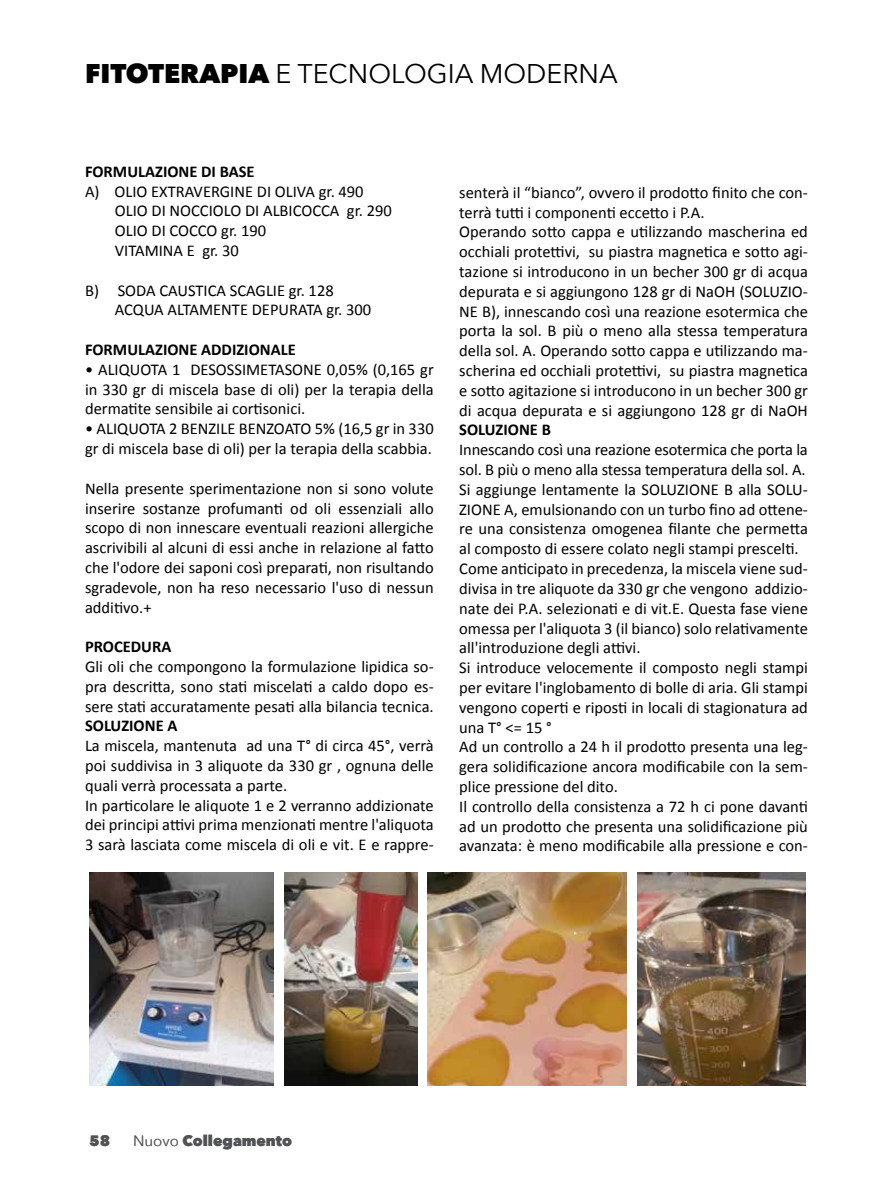
<style>
.page{position:relative;width:893px;height:1191px;background:#fff}
.page>*{position:absolute;margin:0;border:0;box-sizing:border-box;transform-origin:0 0}
.t1{font:27px "Avenir Next";color:#000}
.t2{font:16.5px/19.8px "Calibri";color:#000}
.t3{font:700 16.5px "Calibri";color:#000}
.t4{font:800 15px "Avenir Next";color:#515254}
.s1{font-weight:800}
.s2{font-weight:700}
.s3{font-weight:400}
</style>
<div class="page">
<img style="left:89px;top:872px;width:185px;height:214px">
<img style="left:428px;top:872px;width:199px;height:214px">
<img style="left:285px;top:872px;width:132px;height:214px">
<img style="left:637px;top:872px;width:169px;height:214px">
<p class="t1" style="left:85px;top:57px;width:534px"><span class="s1">FITOTERAPIA</span> E TECNOLOGIA MODERNA</p>
<p class="t3" style="left:85px;top:161px;width:171px">FORMULAZIONE DI BASE</p>
<p class="t2" style="left:85px;top:181px;width:280px">A) OLIO EXTRAVERGINE DI OLIVA gr. 490</p>
<p class="t2" style="left:115px;top:201px;width:278px">OLIO DI NOCCIOLO DI ALBICOCCA gr. 290</p>
<p class="t2" style="left:115px;top:221px;width:153px">OLIO DI COCCO gr. 190</p>
<p class="t2" style="left:115px;top:241px;width:126px">VITAMINA E gr. 30</p>
<p class="t2" style="left:115px;top:280px;width:258px;text-indent:-30px">B) SODA CAUSTICA SCAGLIE gr. 128<br>ACQUA ALTAMENTE DEPURATA gr. 300</p>
<p class="t3" style="left:85px;top:339px;width:212px">FORMULAZIONE ADDIZIONALE</p>
<p class="t2" style="left:85px;top:359px;width:350px;text-align:justify">• ALIQUOTA 1 DESOSSIMETASONE 0,05% (0,165 gr in 330 gr di miscela base di oli) per la terapia della dermatite sensibile ai cortisonici.</p>
<p class="t2" style="left:85px;top:419px;width:350px">• ALIQUOTA 2 BENZILE BENZOATO 5% (16,5 gr in 330 gr di miscela base di oli) per la terapia della scabbia.</p>
<p class="t2" style="left:85px;top:478px;width:350px;text-align:justify">Nella presente sperimentazione non si sono volute inserire sostanze profumanti od oli essenziali allo scopo di non innescare eventuali reazioni allergiche ascrivibili al alcuni di essi anche in relazione al fatto che l'odore dei saponi così preparati, non risultando sgradevole, non ha reso necessario l'uso di nessun additivo.+</p>
<p class="t2" style="left:85px;top:637px;width:350px"><span class="s2">PROCEDURA<br></span>Gli oli che compongono la formulazione lipidica so&shy;pra descritta, sono stati miscelati a caldo dopo es&shy;sere stati accuratamente pesati alla bilancia tecnica.<br><span class="s2">SOLUZIONE A<br></span>La miscela, mantenuta ad una T° di circa 45°, verrà poi suddivisa in 3 aliquote da 330 gr , ognuna delle quali verrà processata a parte.<br>In particolare le aliquote 1 e 2 verranno addizionate dei principi attivi prima menzionati mentre l'aliquota 3 sarà lasciata come miscela di oli e vit. E e rappre-</p>
<p class="t2" style="left:459px;top:182px;width:350px">senterà il “bianco”, ovvero il prodotto finito che con&shy;terrà tutti i componenti eccetto i P.A.<br>Operando sotto cappa e utilizzando mascherina ed occhiali protettivi, su piastra magnetica e sotto agi&shy;tazione si introducono in un becher 300 gr di acqua depurata e si aggiungono 128 gr di NaOH (SOLUZIO-NE B), innescando così una reazione esotermica che porta la sol. B più o meno alla stessa temperatura della sol. A. Operando sotto cappa e utilizzando ma&shy;scherina ed occhiali protettivi, su piastra magnetica e sotto agitazione si introducono in un becher 300 gr di acqua depurata e si aggiungono 128 gr di NaOH <span class="s2">SOLUZIONE B<br></span>Innescando così una reazione esotermica che porta la sol. B più o meno alla stessa temperatura della sol. A.<br>Si aggiunge lentamente la SOLUZIONE B alla SOLU-ZIONE A, emulsionando con un turbo fino ad ottene&shy;re una consistenza omogenea filante che permetta al composto di essere colato negli stampi prescelti.<br>Come anticipato in precedenza, la miscela viene sud&shy;divisa in tre aliquote da 330 gr che vengono addizio&shy;nate dei P.A. selezionati e di vit.E. Questa fase viene omessa per l'aliquota 3 (il bianco) solo relativamente all'introduzione degli attivi.<br>Si introduce velocemente il composto negli stampi per evitare l'inglobamento di bolle di aria. Gli stampi vengono coperti e riposti in locali di stagionatura ad una T° &lt;= 15 °<br>Ad un controllo a 24 h il prodotto presenta una leg&shy;gera solidificazione ancora modificabile con la sem&shy;plice pressione del dito.<br>Il controllo della consistenza a 72 h ci pone davanti ad un prodotto che presenta una solidificazione più avanzata: è meno modificabile alla pressione e con-</p>
<p class="t4" style="left:89px;top:1131px;width:22px">58</p>
<p class="t4" style="left:133px;top:1131px;width:161px"><span class="s3">Nuovo</span> Collegamento</p>
</div>
